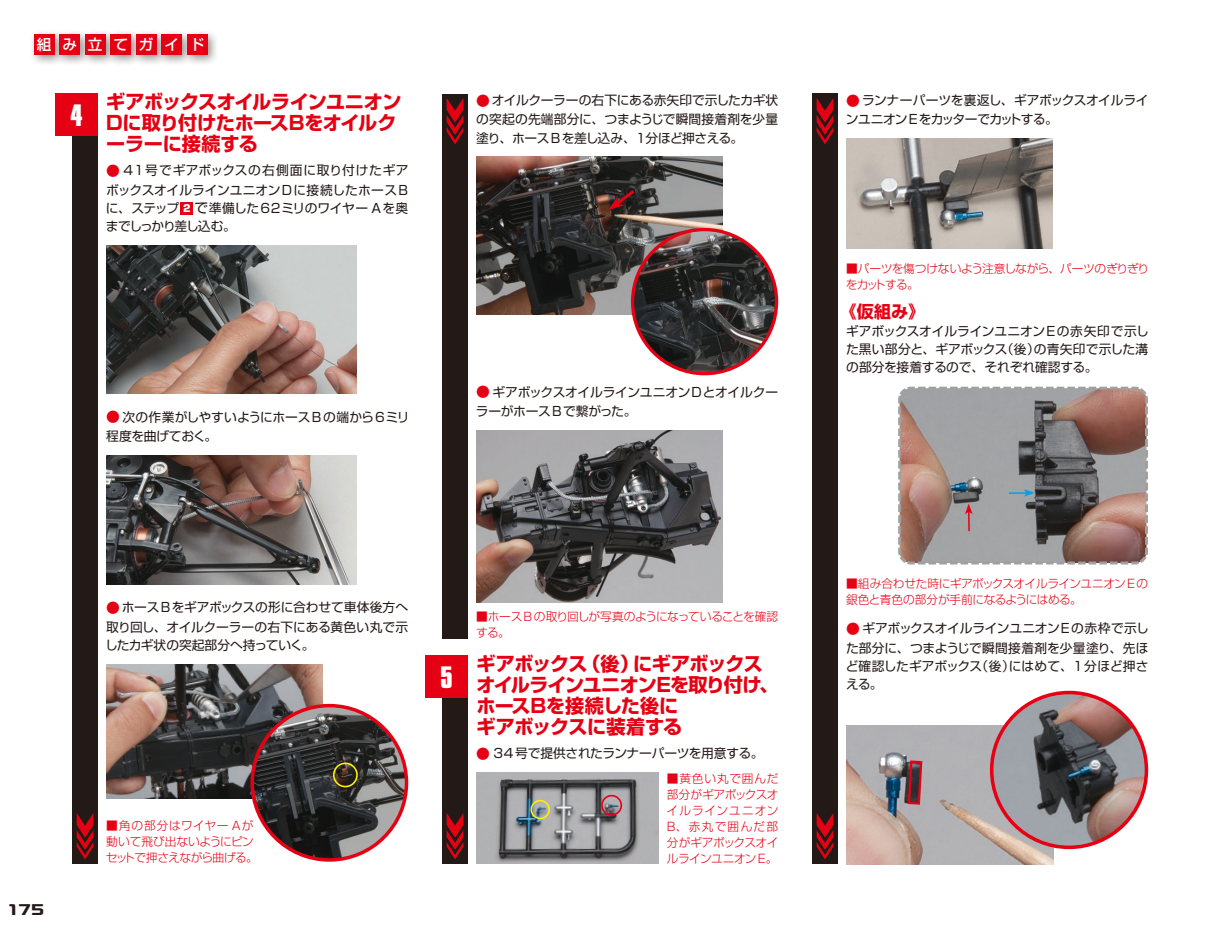
<style>
.page{position:relative;width:1212px;height:936px;background:#fff}
.page>*{position:absolute;margin:0;border:0;box-sizing:border-box;transform-origin:0 0}
.t1{font:700 26.55px "Compacta BT";color:#fff}
.t2{font:700 19.2px/21.3px "Shin Go Pro";letter-spacing:-.03em;color:#e60013}
.t3{font:700 16.95px "Shin Go Pro";color:#e60013}
.t4{font:500 14.7px "Shin Go Pro";letter-spacing:.74em;color:#fff}
.t5{font:700 13.2px "Ro G San Srf Std";color:#231916;scale:1.25 1}
.t6{font:12.75px/19.6px "Shin Go Pro";letter-spacing:-.01em;color:#231916}
.t7{font:12.75px/19.6px "Shin Go Pro";letter-spacing:-.035em;color:#231916}
.t8{font:12.75px/19.6px "Shin Go Pro";letter-spacing:.02em;color:#231916}
.t9{font:12.75px/18.1px "Shin Go Pro";letter-spacing:-.045em;color:#231916}
.t10{font:300 11.7px/15.9px "Shin Go Pro";letter-spacing:-.03em;color:#e60013}
.t11{font:300 11.7px/15.9px "Shin Go Pro";letter-spacing:-.05em;color:#e60013}
.s1{font-size:13.8px;color:#e60013}
.s2{font-family:"Eurostile LT Std";font-weight:700;font-size:10.5px;color:#fff}
.s3{font-size:13.8px}
</style>
<div class="page">
<div style="left:442px;top:94px;width:26px;height:544px;background:#231916"></div>
<div style="left:72px;top:94px;width:26px;height:769px;background:#231916"></div>
<div style="left:812px;top:94px;width:26px;height:769px;background:#231916"></div>
<div style="left:442px;top:655px;width:26px;height:208px;background:#231916"></div>
<div style="left:29px;top:29px;width:37px;height:37px;background:#231916;opacity:.5"></div>
<div style="left:34px;top:34px;width:20px;height:20px;background:#e60013"></div>
<div style="left:54px;top:29px;width:37px;height:37px;background:#231916;opacity:.5"></div>
<div style="left:60px;top:34px;width:20px;height:20px;background:#e60013"></div>
<div style="left:80px;top:29px;width:37px;height:37px;background:#231916;opacity:.5"></div>
<div style="left:85px;top:34px;width:20px;height:20px;background:#e60013"></div>
<div style="left:105px;top:29px;width:37px;height:37px;background:#231916;opacity:.5"></div>
<div style="left:111px;top:34px;width:20px;height:20px;background:#e60013"></div>
<div style="left:131px;top:29px;width:37px;height:37px;background:#231916;opacity:.5"></div>
<div style="left:136px;top:34px;width:20px;height:20px;background:#e60013"></div>
<div style="left:156px;top:29px;width:37px;height:37px;background:#231916;opacity:.5"></div>
<div style="left:162px;top:34px;width:20px;height:20px;background:#e60013"></div>
<div style="left:182px;top:29px;width:37px;height:37px;background:#231916;opacity:.5"></div>
<div style="left:187px;top:34px;width:20px;height:20px;background:#e60013"></div>
<svg style="left:77px;top:813px;width:16px;height:46px"></svg>
<svg style="left:816px;top:813px;width:17px;height:46px"></svg>
<svg style="left:447px;top:813px;width:16px;height:46px"></svg>
<div style="left:180px;top:202px;width:13px;height:12px;background:#e60013"></div>
<svg style="left:447px;top:98px;width:16px;height:46px"></svg>
<svg style="left:816px;top:98px;width:17px;height:46px"></svg>
<img style="left:476px;top:157px;width:247px;height:158px">
<img style="left:476px;top:430px;width:247px;height:172px">
<img style="left:846px;top:139px;width:206px;height:110px">
<img style="left:846px;top:725px;width:207px;height:139px">
<img style="left:106px;top:245px;width:251px;height:148px">
<img style="left:106px;top:455px;width:251px;height:129px">
<img style="left:106px;top:664px;width:216px;height:134px">
<img style="left:476px;top:772px;width:182px;height:91px">
<div style="left:55px;top:94px;width:43px;height:42px;background:#e60013"></div>
<div style="left:425px;top:655px;width:43px;height:43px;background:#e60013"></div>
<img style="left:252px;top:705px;width:154px;height:154px;border-radius:77px">
<div style="left:250px;top:703px;width:158px;height:158px;border:3px solid #e60013;border-radius:50%"></div>
<img style="left:632px;top:229px;width:144px;height:144px;border-radius:72px">
<div style="left:631px;top:228px;width:147px;height:147px;border:3px solid #e60013;border-radius:50%"></div>
<img style="left:992px;top:692px;width:154px;height:155px;border-radius:77px">
<div style="left:990px;top:690px;width:158px;height:159px;border:4px solid #e60013;border-radius:50%"></div>
<div style="left:333px;top:762px;width:25px;height:25px;border:2px solid #fff100;border-radius:50%"></div>
<svg style="left:608px;top:187px;width:30px;height:23px"></svg>
<div style="left:601px;top:794px;width:21px;height:21px;border:2px solid #e60013;border-radius:50%"></div>
<div style="left:530px;top:799px;width:20px;height:20px;border:2px solid #fff100;border-radius:50%"></div>
<svg style="left:906px;top:759px;width:17px;height:46px"></svg>
<svg style="left:898px;top:386px;width:250px;height:179px"></svg>
<svg style="left:965px;top:503px;width:7px;height:28px"></svg>
<svg style="left:1009px;top:489px;width:25px;height:8px"></svg>
<p class="t4" style="left:37px;top:32px;width:169px">組み立てガイド</p>
<h1 class="t1" style="left:70px;top:99px;width:14px">4</h1>
<h2 class="t2" style="left:106px;top:89px;width:297px">ギアボックスオイルラインユニオン<br>Dに取り付けたホースBをオイルクーラーに接続する</h2>
<p class="t8" style="left:106px;top:159px;width:304px"><span class="s1">●</span> 41号でギアボックスの右側面に取り付けたギアボックスオイルラインユニオンDに接続したホースB</p>
<p class="t9" style="left:106px;top:197px;width:304px">に、ステップ <span class="s2">2</span> <span class="s3">で</span>準備した62ミリのワイヤー Aを奥までしっかり差し込む。</p>
<p class="t6" style="left:106px;top:405px;width:305px"><span class="s1">●</span> 次の作業がしやすいようにホースBの端から6ミリ程度を曲げておく。</p>
<p class="t6" style="left:476px;top:89px;width:303px"><span class="s1">●</span>オイルクーラーの右下にある赤矢印で示したカギ状の突起の先端部分に、つまようじで瞬間接着剤を少量</p>
<p class="t7" style="left:476px;top:126px;width:269px">塗り、ホースBを差し込み、１分ほど押さえる。</p>
<p class="t6" style="left:476px;top:380px;width:304px"><span class="s1">●</span> ギアボックスオイルラインユニオンDとオイルクーラーがホースBで繋がった。</p>
<p class="t5" style="left:8px;top:900px;width:31px">175</p>
<p class="t6" style="left:106px;top:596px;width:303px"><span class="s1">●</span>ホースBをギアボックスの形に合わせて車体後方へ取り回し、オイルクーラーの右下にある黄色い丸で示</p>
<p class="t6" style="left:105px;top:634px;width:211px">したカギ状の突起部分へ持っていく。</p>
<p class="t10" style="left:106px;top:816px;width:153px">■角の部分はワイヤー Aが動いて飛び出ないようにピンセットで押さえながら曲げる。</p>
<h1 class="t1" style="left:440px;top:660px;width:14px">5</h1>
<p class="t10" style="left:476px;top:607px;width:304px">■ホースBの取り回しが写真のようになっていることを確認する。</p>
<h2 class="t2" style="left:477px;top:650px;width:303px">ギアボックス（後）にギアボックスオイルラインユニオンEを取り付け、ホースBを接続した後に<br>ギアボックスに装着する</h2>
<p class="t6" style="left:476px;top:742px;width:289px"><span class="s1">●</span> 34号で提供されたランナーパーツを用意する。</p>
<p class="t10" style="left:666px;top:769px;width:114px;text-align:justify">■黄色い丸で囲んだ部分がギアボックスオイルラインユニオンB、赤丸で囲んだ部分がギアボックスオイルラインユニオンE。</p>
<p class="t7" style="left:846px;top:89px;width:304px"><span class="s1">●</span> ランナーパーツを裏返し、ギアボックスオイルラインユニオンEをカッターでカットする。</p>
<p class="t11" style="left:846px;top:259px;width:305px">■パーツを傷つけないよう注意しながら、パーツのぎりぎりをカットする。</p>
<h3 class="t3" style="left:840px;top:298px;width:87px">《仮組み》</h3>
<p class="t6" style="left:846px;top:320px;width:304px;line-height:18.1px;text-align:justify">ギアボックスオイルラインユニオンEの赤矢印で示した黒い部分と、ギアボックス（後）の青矢印で示した溝の部分を接着するので、それぞれ確認する。</p>
<p class="t10" style="left:846px;top:573px;width:303px">■組み合わせた時にギアボックスオイルラインユニオンE の銀色と青色の部分が手前になるようにはめる。</p>
<p class="t6" style="left:846px;top:617px;width:304px"><span class="s1">●</span> ギアボックスオイルラインユニオンEの赤枠で示した部分に、つまようじで瞬間接着剤を少量塗り、先ほ</p>
<p class="t6" style="left:846px;top:655px;width:304px;line-height:18.1px">ど確認したギアボックス（後）にはめて、1分ほど押さえる。</p>
</div>
